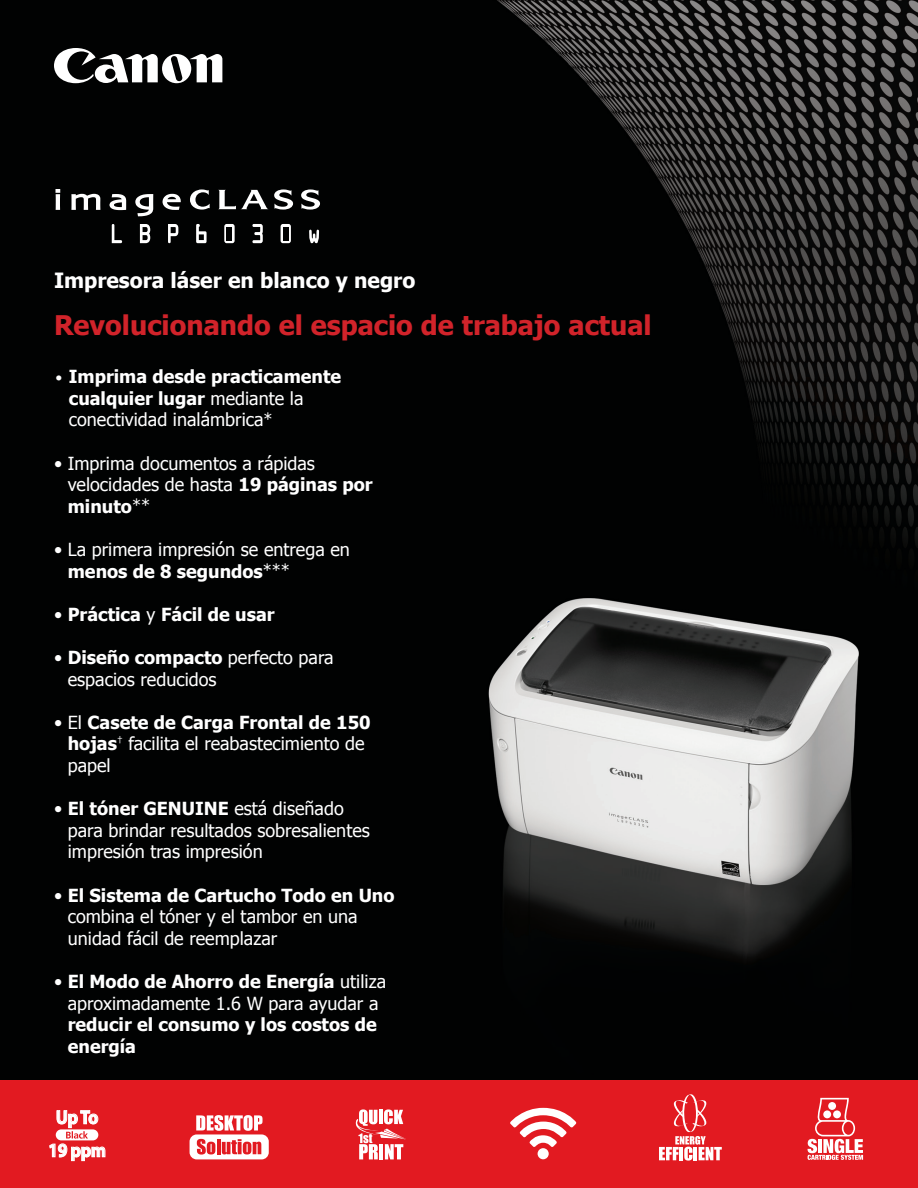
<style>
.page{position:relative;width:918px;height:1188px;background:#fff}
.page>*{position:absolute;margin:0;border:0;box-sizing:border-box;transform-origin:0 0}
.t1{font:700 27px "Tahoma";color:#d1232a}
.t2{font:700 21px "Tahoma";color:#fff}
.t3{font:700 19.5px/33px "Myriad Pro";letter-spacing:-.015em;color:#fff;text-align:center;scale:.9 1}
.t4{font:18px/21.6px "Tahoma";color:#fff}
.t5{font:700 18px/21.6px "Tahoma";color:#fff}
.s1{font-family:"Trebuchet MS";font-weight:400}
.s2{font-weight:400}
.s3{font-weight:400;font-size:16.5px}
.s4{font-weight:700}
.s5{font-size:16.5px}
</style>
<div class="page">
<img style="left:0;top:0;width:918px;height:1080px">
<svg style="left:54px;top:48px;width:168px;height:35px"></svg>
<div style="left:0;top:1080px;width:918px;height:108px;background:#e21a21"></div>
<svg style="left:808px;top:1098px;width:55px;height:62px"></svg>
<svg style="left:355px;top:1109px;width:51px;height:50px"></svg>
<svg style="left:510px;top:1108px;width:67px;height:39px"></svg>
<div style="left:538px;top:1148px;width:11px;height:11px;background:#fff;border-radius:50%"></div>
<svg style="left:49px;top:1110px;width:56px;height:51px"></svg>
<div style="left:190px;top:1134px;width:79px;height:25px;background:#fff;border-radius:7px"></div>
<svg style="left:196px;top:1115px;width:67px;height:16px"></svg>
<svg style="left:197px;top:1139px;width:18px;height:16px"></svg>
<hr style="left:217px;top:1139px;width:4px;height:15px;background:#e21a21">
<svg style="left:222px;top:1139px;width:39px;height:15px"></svg>
<svg style="left:659px;top:1094px;width:63px;height:67px"></svg>
<svg style="left:56px;top:189px;width:4px;height:21px"></svg>
<svg style="left:71px;top:194px;width:29px;height:16px"></svg>
<svg style="left:110px;top:194px;width:16px;height:16px"></svg>
<svg style="left:135px;top:194px;width:18px;height:22px"></svg>
<svg style="left:163px;top:194px;width:18px;height:16px"></svg>
<svg style="left:190px;top:189px;width:20px;height:21px"></svg>
<svg style="left:218px;top:189px;width:75px;height:21px"></svg>
<svg style="left:301px;top:189px;width:19px;height:21px"></svg>
<svg style="left:112px;top:224px;width:10px;height:19px"></svg>
<svg style="left:140px;top:224px;width:10px;height:19px"></svg>
<svg style="left:168px;top:224px;width:10px;height:19px"></svg>
<svg style="left:224px;top:224px;width:11px;height:19px"></svg>
<div style="left:227px;top:227px;width:5px;height:13px;background:#010202"></div>
<svg style="left:281px;top:224px;width:10px;height:19px"></svg>
<div style="left:283px;top:227px;width:5px;height:13px;background:#010202"></div>
<svg style="left:252px;top:224px;width:11px;height:19px"></svg>
<svg style="left:309px;top:230px;width:10px;height:13px"></svg>
<svg style="left:196px;top:224px;width:11px;height:19px"></svg>
<p class="t2" style="left:54px;top:265px;width:363px">Impresora láser en blanco y negro</p>
<p class="t1" style="left:54px;top:306px;width:599px">Revolucionando el espacio de trabajo actual</p>
<p class="t5" style="left:69px;top:365px;width:274px;text-indent:-15px"><span class="s1">•</span> Imprima desde practicamente cualquier lugar <span class="s2">mediante la conectividad inalámbrica</span><span class="s3">*</span></p>
<p class="t4" style="left:68px;top:451px;width:306px;text-indent:-14px">• Imprima documentos a rápidas velocidades de hasta <span class="s4">19 páginas por minuto</span><span class="s5">**</span></p>
<p class="t4" style="left:68px;top:538px;width:284px;text-indent:-14px">• La primera impresión se entrega en <span class="s4">menos de 8 segundos</span><span class="s5">***</span></p>
<p class="t5" style="left:54px;top:602px;width:222px"><span class="s2">•</span> Práctica <span class="s2">y</span> Fácil de usar</p>
<p class="t4" style="left:68px;top:646px;width:267px;text-indent:-14px">• <span class="s4">Diseño compacto</span> perfecto para espacios reducidos</p>
<p class="t4" style="left:68px;top:711px;width:304px;text-indent:-14px">• El <span class="s4">Casete de Carga Frontal de 150 hojas</span><sup>†</sup> facilita el reabastecimiento de papel</p>
<p class="t4" style="left:68px;top:797px;width:304px;text-indent:-14px">• <span class="s4">El tóner GENUINE</span> está diseñado para brindar resultados sobresalientes impresión tras impresión</p>
<p class="t4" style="left:68px;top:883px;width:328px;text-indent:-14px">• <span class="s4">El Sistema de Cartucho Todo en Uno </span>combina el tóner y el tambor en una unidad fácil de reemplazar</p>
<p class="t5" style="left:68px;top:969px;width:320px;text-indent:-14px"><span class="s2">•</span> El Modo de Ahorro de Energía <span class="s2">utiliza aproximadamente 1.6 W para ayudar a </span>reducir el consumo y los costos de energía</p>
<p class="t3" style="left:48px;top:1100px;width:66px">Up To<br>19 ppm</p>
</div>
